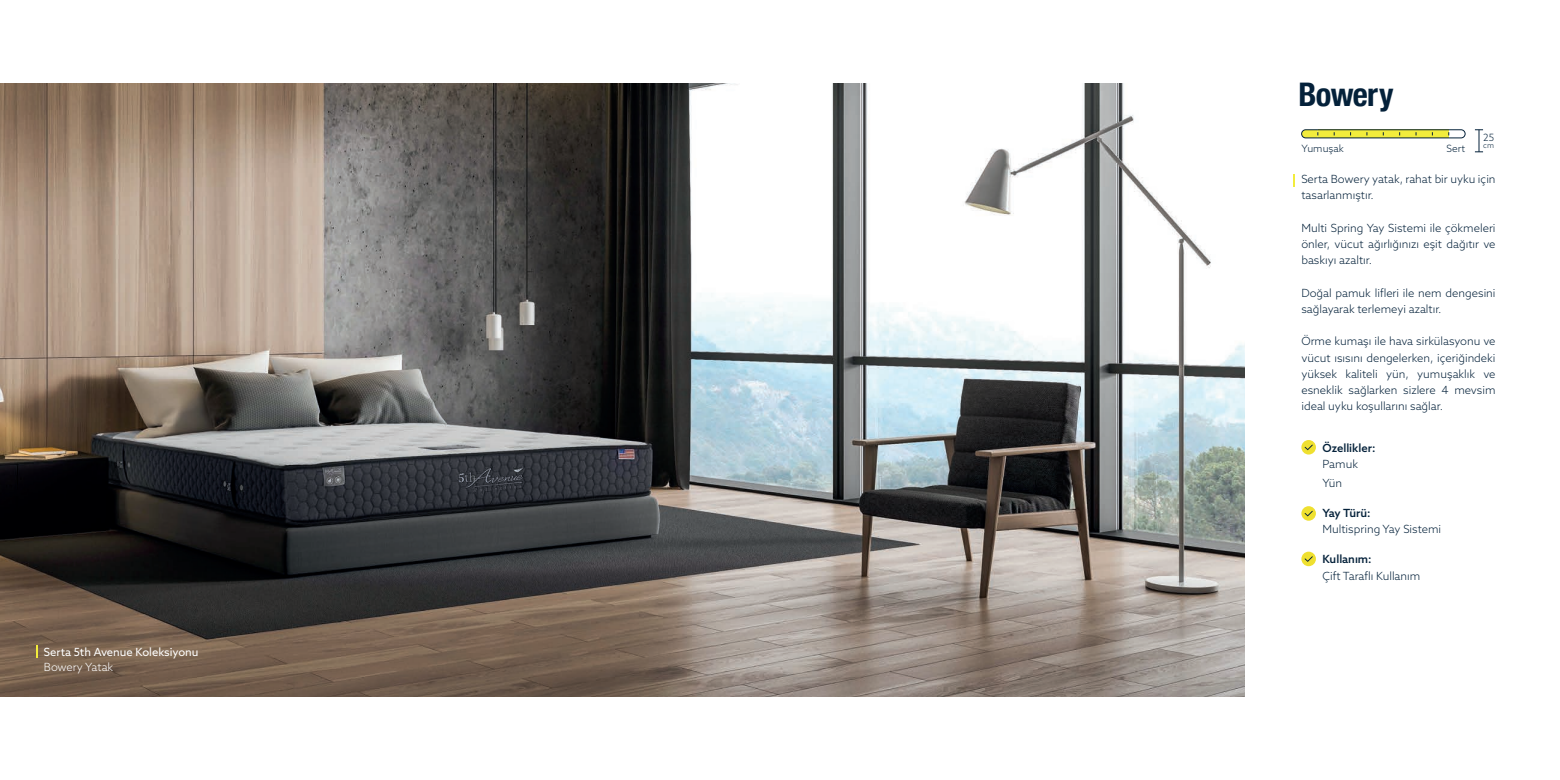
<style>
.page{position:relative;width:1560px;height:780px;background:#fff}
.page>*{position:absolute;margin:0;border:0;box-sizing:border-box;transform-origin:0 0}
.t1{font:700 condensed 32.5px "Helvetica Neue";letter-spacing:-.025em;color:#04213a}
.t2{font:300 11.25px/16.2px "Azo Sans";color:#04213a}
.t3{font:500 11.25px "Azo Sans";color:#04213a}
.t4{font:11.25px "Azo Sans";color:#fff}
.t5{font:300 11.25px "Azo Sans";color:#fff}
.t6{font:300 10px "Azo Sans";color:#04213a}
.t7{font:300 7.5px "Azo Sans";color:#04213a}
</style>
<div class="page">
<img style="left:0;top:83px;width:1243px;height:613px">
<svg style="left:1293px;top:175px;width:1px;height:12px"></svg>
<div style="left:1317px;top:130px;width:131px;height:8px;background:#f2ec3c"></div>
<div style="left:1300px;top:129px;width:165px;height:9px;border:1px solid #04213a;border-radius:4px"></div>
<svg style="left:1301px;top:130px;width:17px;height:8px"></svg>
<svg style="left:1474px;top:129px;width:8px;height:23px"></svg>
<div style="left:1301px;top:440px;width:14px;height:14px;background:#efe030;border-radius:50%"></div>
<svg style="left:1304px;top:445px;width:8px;height:5px"></svg>
<div style="left:1301px;top:506px;width:14px;height:14px;background:#efe030;border-radius:7px"></div>
<svg style="left:1304px;top:511px;width:8px;height:5px"></svg>
<div style="left:1301px;top:551px;width:14px;height:15px;background:#efe030;border-radius:7px"></div>
<svg style="left:1304px;top:556px;width:8px;height:6px"></svg>
<svg style="left:36px;top:645px;width:2px;height:12px"></svg>
<p class="t4" style="left:44px;top:644px;width:156px">Serta 5th Avenue Koleksiyonu</p>
<p class="t5" style="left:44px;top:659px;width:71px">Bowery Yatak</p>
<h1 class="t1" style="left:1298px;top:68px;width:97px">Bowery</h1>
<p class="t6" style="left:1301px;top:142px;width:44px">Yumuşak</p>
<p class="t6" style="left:1446px;top:142px;width:20px">Sert</p>
<p class="t6" style="left:1482px;top:131px;width:12px">25</p>
<p class="t7" style="left:1482px;top:140px;width:12px">cm</p>
<p class="t2" style="left:1301px;top:170px;width:196px">Serta Bowery yatak, rahat bir uyku için tasarlanmıştır.</p>
<p class="t2" style="left:1301px;top:219px;width:196px;text-align:justify">Multi Spring Yay Sistemi ile çökmeleri önler, vücut ağırlığınızı eşit dağıtır ve baskıyı azaltır.</p>
<p class="t2" style="left:1301px;top:284px;width:196px">Doğal pamuk lifleri ile nem dengesini sağlayarak terlemeyi azaltır.</p>
<p class="t2" style="left:1301px;top:333px;width:196px;text-align:justify">Örme kumaşı ile hava sirkülasyonu ve vücut ısısını dengelerken, içeriğindeki yüksek kaliteli yün, yumuşaklık ve esneklik sağlarken sizlere 4 mevsim ideal uyku koşullarını sağlar.</p>
<p class="t3" style="left:1322px;top:441px;width:54px">Özellikler:</p>
<p class="t2" style="left:1322px;top:455px;width:37px;line-height:18.8px">Pamuk<br>Yün</p>
<p class="t3" style="left:1322px;top:506px;width:50px">Yay Türü:</p>
<p class="t2" style="left:1322px;top:521px;width:120px">Multispring Yay Sistemi</p>
<p class="t3" style="left:1322px;top:552px;width:51px">Kullanım:</p>
<p class="t2" style="left:1322px;top:567px;width:99px">Çift Taraflı Kullanım</p>
</div>
